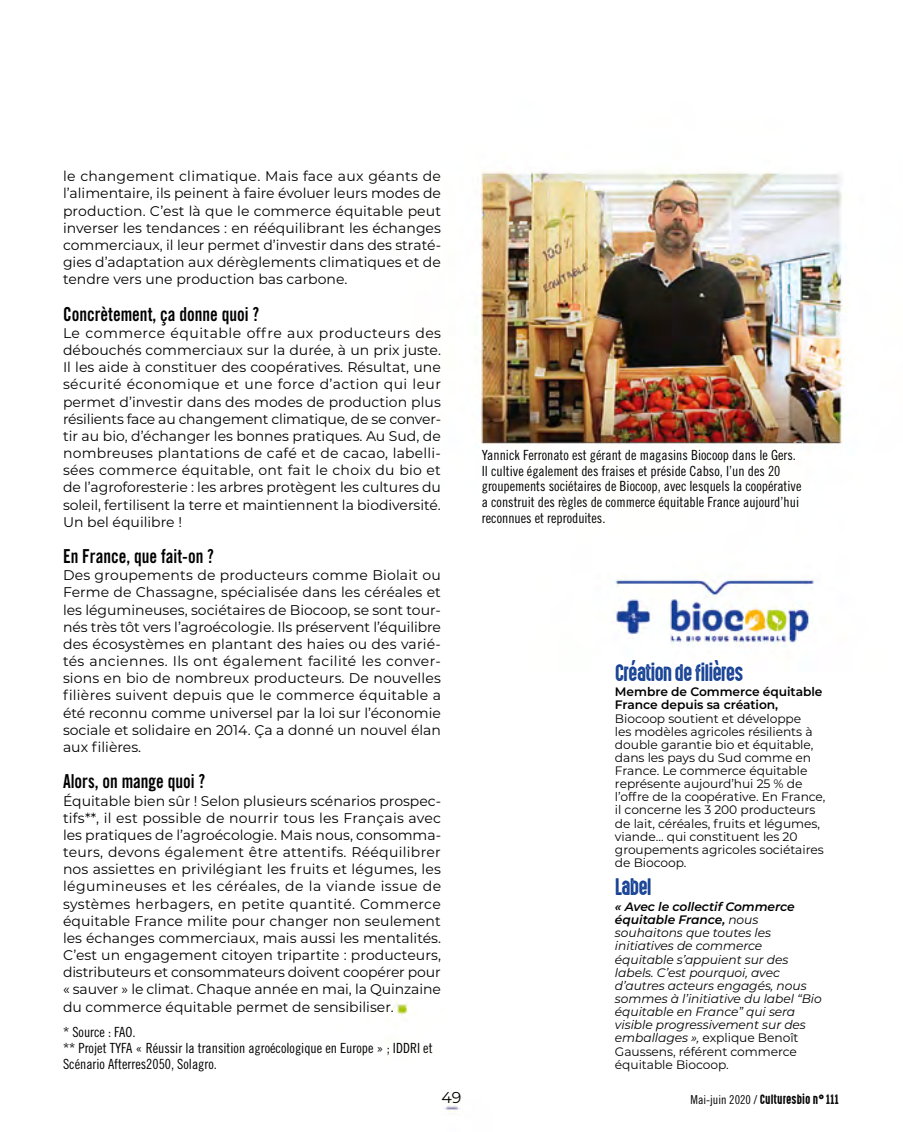
<style>
.page{position:relative;width:903px;height:1132px;background:#fff}
.page>*{position:absolute;margin:0;border:0;box-sizing:border-box;transform-origin:0 0}
.t1{font:21.53px "High Voltage Rough";letter-spacing:-.05em;color:#164194}
.t2{font:19.25px "Trade Gothic LT Std Bd Cn 20";color:#000;scale:.9 1}
.t3{font:15.75px "Montserrat";color:#000}
.t4{font:14px/17.2px "Montserrat";color:#000;text-align:justify}
.t5{font:14px/15.8px "Trade Gothic LT Std Cn 18";color:#000}
.t6{font:14px "Montserrat";letter-spacing:.025em;color:#000}
.t7{font:14px "Montserrat";letter-spacing:.02em;color:#000}
.t8{font:12.25px/13.1px "Montserrat";letter-spacing:-.005em;color:#000}
.t9{font:italic 12.25px/13.1px "Montserrat";letter-spacing:-.005em;color:#000}
.t10{font:600 12.25px/13.1px "Montserrat";letter-spacing:-.005em;color:#000}
.t11{font:12.25px "High Voltage Rough";color:#000}
.s1{font-weight:600}
.s2{font-style:normal}
.s3{font-family:"Trade Gothic LT Std Cn 18"}
</style>
<div class="page">
<img style="left:393px;top:170px;width:453px;height:942px">
<p class="t4" style="left:63px;top:167px;width:380px">le changement climatique. Mais face aux géants de l’alimentaire, ils peinent à faire évoluer leurs modes de production. C’est là que le commerce équitable peut inverser les tendances : en rééquilibrant les échanges commerciaux, il leur permet d’investir dans des straté&shy;gies d’adaptation aux dérèglements climatiques et de tendre vers une production bas carbone.</p>
<h2 class="t2" style="left:63px;top:302px;width:220px">Concrètement, ça donne quoi ?</h2>
<p class="t4" style="left:63px;top:324px;width:380px">Le commerce équitable offre aux producteurs des débouchés commerciaux sur la durée, à un prix juste.<br>Il les aide à constituer des coopératives. Résultat, une sécurité économique et une force d’action qui leur permet d’investir dans des modes de production plus résilients face au changement climatique, de se conver&shy;tir au bio, d’échanger les bonnes pratiques. Au Sud, de nombreuses plantations de café et de cacao, labelli&shy;sées commerce équitable, ont fait le choix du bio et de l’agroforesterie : les arbres protègent les cultures du soleil, fertilisent la terre et maintiennent la biodiversité.<br>Un bel équilibre !</p>
<h2 class="t2" style="left:63px;top:544px;width:169px">En France, que fait-on ?</h2>
<p class="t4" style="left:63px;top:566px;width:379px">Des groupements de producteurs comme Biolait ou</p>
<p class="t4" style="left:63px;top:583px;width:379px">Ferme de Chassagne, spécialisée dans les céréales et</p>
<p class="t4" style="left:63px;top:600px;width:379px">les légumineuses, sociétaires de Biocoop, se sont tour-</p>
<p class="t4" style="left:63px;top:617px;width:380px">nés très tôt vers l’agroécologie. Ils préservent l’équilibre</p>
<p class="t4" style="left:63px;top:634px;width:379px">des écosystèmes en plantant des haies ou des varié-</p>
<p class="t6" style="left:63px;top:651px;width:379px">tés anciennes. Ils ont également facilité les conver-</p>
<p class="t4" style="left:63px;top:669px;width:379px">sions en bio de nombreux producteurs. De nouvelles</p>
<p class="t7" style="left:73px;top:685px;width:370px">lières suivent depuis que le commerce équitable a</p>
<p class="t4" style="left:63px;top:703px;width:379px">été reconnu comme universel par la loi sur l’économie</p>
<p class="t4" style="left:63px;top:720px;width:379px">sociale et solidaire en 2014. Ça a donné un nouvel élan</p>
<p class="t4" style="left:63px;top:737px;width:80px">aux lières.</p>
<h2 class="t2" style="left:63px;top:769px;width:160px">Alors, on mange quoi ?</h2>
<p class="t4" style="left:63px;top:791px;width:380px">Équitable bien sûr ! Selon plusieurs scénarios prospec&shy;tifs**, il est possible de nourrir tous les Français avec les pratiques de l’agroécologie. Mais nous, consomma&shy;teurs, devons également être attentifs. Rééquilibrer nos assiettes en privilégiant les fruits et légumes, les légumineuses et les céréales, de la viande issue de systèmes herbagers, en petite quantité. Commerce équitable France milite pour changer non seulement les échanges commerciaux, mais aussi les mentalités.<br>C’est un engagement citoyen tripartite : producteurs, distributeurs et consommateurs doivent coopérer pour « sauver » le climat. Chaque année en mai, la Quinzaine du commerce équitable permet de sensibiliser.</p>
<p class="t5" style="left:63px;top:1023px;width:371px">* Source : FAO.<br>** Projet TYFA « Réussir la transition agroécologique en Europe » ; IDDRI et<br>Scénario Afterres2050, Solagro.</p>
<p class="t5" style="left:482px;top:446px;width:321px">Yannick Ferronato est gérant de magasins Biocoop dans le Gers.<br>Il cultive également des fraises et préside Cabso, l’un des 20 groupements sociétaires de Biocoop, avec lesquels la coopérative a construit des règles de commerce équitable France aujourd’hui reconnues et reproduites.</p>
<h1 class="t1" style="left:615px;top:660px;width:130px">Création de filières</h1>
<p class="t10" style="left:615px;top:684px;width:209px">Membre de Commerce équitable<br>France depuis sa création,</p>
<p class="t8" style="left:615px;top:711px;width:212px">Biocoop soutient et développe<br>les modèles agricoles résilients à double garantie bio et équitable, dans les pays du Sud comme en<br>France. Le commerce équitable représente aujourd’hui 25 % de l’offre de la coopérative. En France, il concerne les 3 200 producteurs de lait, céréales, fruits et légumes, viande… qui constituent les 20 groupements agricoles sociétaires de Biocoop.</p>
<h1 class="t1" style="left:615px;top:875px;width:38px">Label</h1>
<p class="t9" style="left:615px;top:899px;width:208px"><span class="s1">« Avec le collectif Commerce équitable France,</span> nous souhaitons que toutes les initiatives de commerce équitable s’appuient sur des labels. C’est pourquoi, avec d’autres acteurs engagés, nous sommes à l’initiative du label “Bio équitable en France” qui sera visible progressivement sur des emballages », <span class="s2">explique Benoît<br>Gaussens, référent commerce équitable Biocoop.</span></p>
<p class="t3" style="left:441px;top:1086px;width:21px">49</p>
<p class="t11" style="left:690px;top:1091px;width:150px"><span class="s3">Mai-juin 2020 /</span> Culturesbio n° 111</p>
</div>
